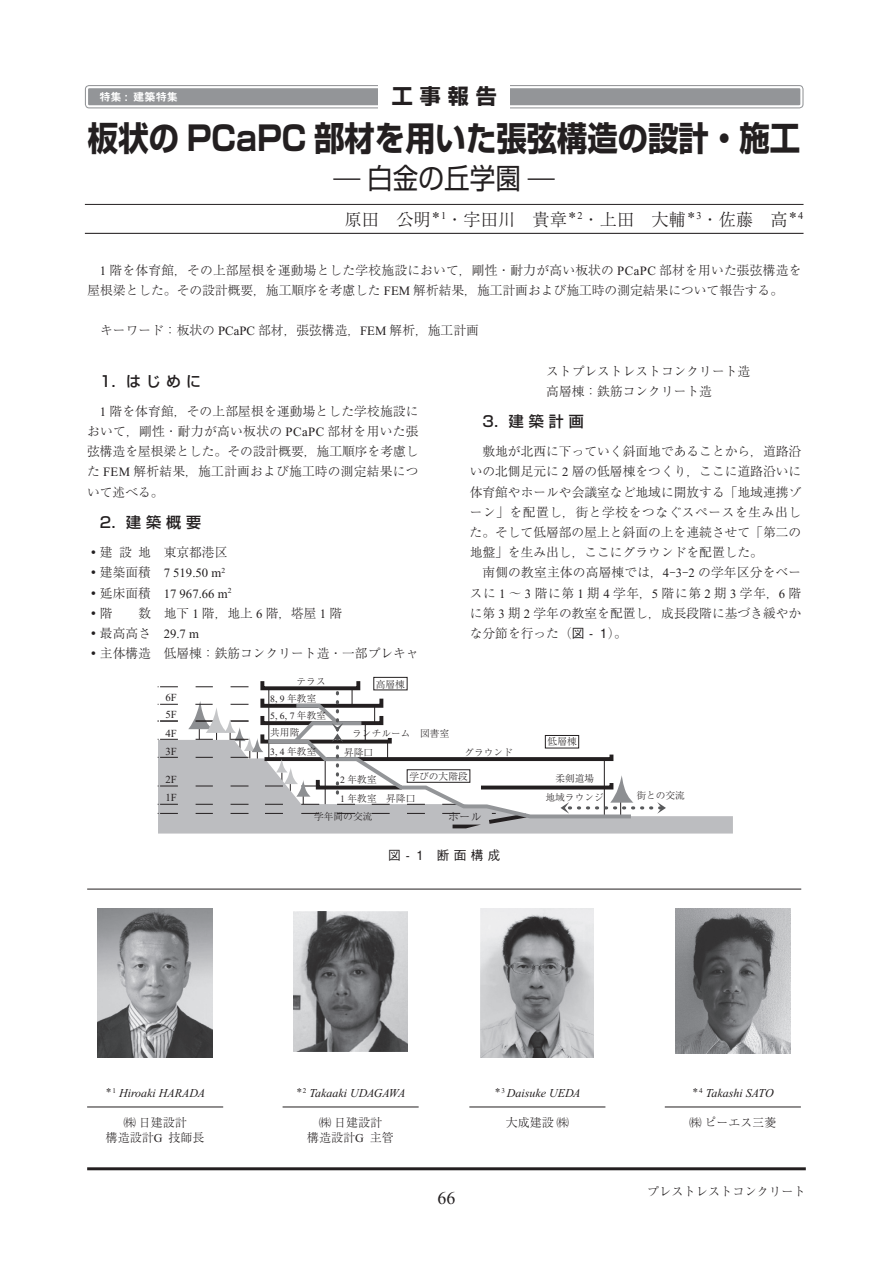
<style>
.page{position:relative;width:893px;height:1263px;background:#fff}
.page>*{position:absolute;margin:0;border:0;box-sizing:border-box;transform-origin:0 0}
.t1{font:700 33.75px "Shin Go Pro";color:#231f20;scale:.9 1}
.t2{font:28.5px "Shin Go Pro";color:#231f20;scale:.9 1}
.t3{font:700 21px "Shin Go Pro";color:#231f20}
.t4{font:18px "Times New Roman";color:#231f20}
.t5{font:300 17.25px "Ryumin Pr 6";color:#231f20}
.t6{font:500 15px "Shin Go Pro";letter-spacing:.335em;color:#231f20}
.t7{font:300 12.75px/20.1px "Ryumin Pr 6";color:#231f20;text-align:justify}
.t8{font:12.75px/20.2px "Times New Roman";color:#231f20}
.t9{font:500 12.75px "Gothic BBB Pro";color:#231f20}
.t10{font:300 12.15px "Ryumin Pr 6";color:#231f20}
.t11{font:italic 12px "Times New Roman";color:#231f20}
.t12{font:300 12px/15px "Ryumin Pr 6";color:#231f20;text-align:center}
.t13{font:300 11.4px "Ryumin Pro";color:#231f20}
.t14{font:11.25px "Midashi Go Pro MB31";color:#fff}
.t15{font:10.8px/17.1px "Times New Roman";color:#231f20}
.t16{font:300 9.75px/19px "Ryumin Pro";color:#231f20;text-align:center}
.t17{font:9.75px/17.5px "Times New Roman";color:#231f20}
.s1{font-weight:300;font-stretch:expanded;font-size:30px}
.s2{font-family:"Times New Roman";font-weight:400}
.s3{font-family:"Ryumin Pr 6";font-weight:300}
.s4{font-family:"Ryumin Pr 6 N";font-weight:400}
.s5{font-family:"Gothic BBB Pro";font-weight:500}
.s6{font-family:"Ryumin Pro";font-weight:300}
</style>
<div class="page">
<hr style="left:87px;top:1167px;width:719px;height:3px;background:#231f20">
<svg style="left:85px;top:85px;width:718px;height:23px"></svg>
<div style="left:87px;top:87px;width:714px;height:19px;background:#939598;border-radius:2px"></div>
<div style="left:86px;top:86px;width:716px;height:21px;border:2px solid #fff;border-radius:2px"></div>
<div style="left:378px;top:84px;width:132px;height:25px;background:#fff"></div>
<hr style="left:85px;top:204px;width:718px;height:1px;background:#231f20">
<hr style="left:85px;top:233px;width:718px;height:1px;background:#231f20">
<hr style="left:665px;top:1107px;width:136px;height:1px;background:#231f20">
<hr style="left:283px;top:1107px;width:136px;height:1px;background:#231f20">
<hr style="left:469px;top:1107px;width:136px;height:1px;background:#231f20">
<hr style="left:87px;top:1107px;width:136px;height:1px;background:#231f20">
<hr style="left:87px;top:889px;width:714px;height:1px;background:#231f20">
<img style="left:98px;top:909px;width:114px;height:149px">
<img style="left:293px;top:912px;width:115px;height:139px">
<img style="left:481px;top:909px;width:113px;height:149px">
<img style="left:675px;top:909px;width:115px;height:144px">
<svg style="left:158px;top:740px;width:575px;height:93px;fill:#bcbdc0"></svg>
<svg style="left:158px;top:686px;width:20px;height:1px"></svg>
<svg style="left:158px;top:704px;width:20px;height:1px"></svg>
<svg style="left:158px;top:721px;width:20px;height:1px"></svg>
<svg style="left:158px;top:739px;width:20px;height:1px"></svg>
<svg style="left:158px;top:757px;width:20px;height:1px"></svg>
<svg style="left:158px;top:786px;width:20px;height:1px"></svg>
<svg style="left:158px;top:804px;width:20px;height:1px"></svg>
<svg style="left:158px;top:813px;width:20px;height:1px"></svg>
<svg style="left:188px;top:686px;width:478px;height:142px"></svg>
<div style="left:374px;top:677px;width:33px;height:13px;border:1px solid #231f20"></div>
<div style="left:545px;top:735px;width:34px;height:13px;border:1px solid #231f20"></div>
<div style="left:407px;top:769px;width:63px;height:13px;border:1px solid #231f20"></div>
<p class="t14" style="left:99px;top:88px;width:80px">特集 : 建築特集</p>
<h3 class="t3" style="left:392px;top:79px;width:106px">工 事 報 告</h3>
<h1 class="t1" style="left:88px;top:111px;width:793px">板状の PCaPC 部材を用いた張弦構造の設計・施工</h1>
<h2 class="t2" style="left:333px;top:154px;width:247px"><span class="s1">—</span> 白金の丘学園 <span class="s1">—</span></h2>
<h3 class="t5" style="left:344px;top:206px;width:460px">原田 公明<sup>＊</sup><sup>1</sup>・宇田川 貴章<sup>＊</sup><sup>2</sup>・上田 大輔<sup>＊</sup><sup>3</sup>・佐藤 高<sup>＊</sup><sup>4</sup></h3>
<p class="t7" style="left:87px;top:259px;width:716px;text-indent:13px"><span class="s2">1</span> 階を体育館，その上部屋根を運動場とした学校施設において，剛性・耐力が高い板状の <span class="s2">PCaPC</span> 部材を用いた張弦構造を屋根梁とした。その設計概要，施工順序を考慮した <span class="s2">FEM</span> 解析結果，施工計画および施工時の測定結果について報告する。</p>
<p class="t7" style="left:100px;top:320px;width:380px">キーワード：板状の <span class="s2">PCaPC</span> 部材，張弦構造，<span class="s2">FEM</span> 解析，施工計画</p>
<p class="t6" style="left:100px;top:369px;width:103px">1．はじめに</p>
<p class="t7" style="left:87px;top:400px;width:333px;text-indent:13px"><span class="s2">1</span> 階を体育館，その上部屋根を運動場とした学校施設において，剛性・耐力が高い板状の <span class="s2">PCaPC</span> 部材を用いた張弦構造を屋根梁とした。その設計概要，施工順序を考慮した <span class="s2">FEM</span> 解析結果，施工計画および施工時の測定結果について述べる。</p>
<p class="t6" style="left:100px;top:510px;width:103px">2．建築概要</p>
<p class="t7" style="left:87px;top:542px;width:142px">・建設地 東京都港区</p>
<p class="t8" style="left:87px;top:563px;width:146px"><span class="s3">・建築面積</span> 7 519.50 m<sup>2</sup><span class="s3">・延床面積</span> 17 967.66 m<sup>2</sup></p>
<p class="t7" style="left:87px;top:602px;width:27px">・階</p>
<p class="t7" style="left:87px;top:602px;width:333px;text-align:left;text-indent:51px">数 地下 <span class="s2">1</span> 階，地上 <span class="s2">6</span> 階，塔屋 <span class="s2">1</span> 階<br>・最高高さ <span class="s2">29.7 m<br></span>・主体構造 低層棟：鉄筋コンクリート造・一部プレキャ</p>
<p class="t16" style="left:297px;top:671px;width:31px">テラス</p>
<p class="t16" style="left:376px;top:673px;width:31px">高層棟</p>
<p class="t7" style="left:546px;top:360px;width:205px">ストプレストレストコンクリート造高層棟：鉄筋コンクリート造</p>
<p class="t6" style="left:482px;top:409px;width:103px">3．建築計画</p>
<p class="t7" style="left:470px;top:441px;width:333px;text-indent:13px">敷地が北西に下っていく斜面地であることから，道路沿いの北側足元に <span class="s2">2</span> 層の低層棟をつくり，ここに道路沿いに体育館やホールや会議室など地域に開放する「地域連携ゾーン」を配置し，街と学校をつなぐスペースを生み出した。そして低層部の屋上と斜面の上を連続させて「第二の地盤」を生み出し，ここにグラウンドを配置した。</p>
<p class="t7" style="left:470px;top:562px;width:333px;text-indent:13px">南側の教室主体の高層棟では，<span class="s2">4</span><span class="s4">-</span><span class="s2">3</span><span class="s4">-</span><span class="s2">2</span> の学年区分をベースに<span class="s2">1</span>～<span class="s2">3</span>階に第<span class="s2">1</span>期<span class="s2">4</span>学年，<span class="s2">5</span>階に第<span class="s2">2</span>期<span class="s2">3</span>学年，<span class="s2">6</span>階に第 <span class="s2">3</span> 期 <span class="s2">2</span> 学年の教室を配置し，成長段階に基づき緩やかな分節を行った（<span class="s5">図 - 1</span>）。</p>
<p class="t15" style="left:166px;top:689px;width:13px">6F<br>5F</p>
<p class="t15" style="left:166px;top:724px;width:13px;line-height:18.1px">4F<br>3F</p>
<p class="t15" style="left:166px;top:770px;width:13px;line-height:18.6px">2F<br>1F</p>
<p class="t17" style="left:270px;top:690px;width:57px">8, 9 <span class="s6">年教室<br></span>5, 6, 7 <span class="s6">年教室</span></p>
<p class="t17" style="left:270px;top:743px;width:48px">3, 4 <span class="s6">年教室</span></p>
<p class="t16" style="left:270px;top:722px;width:31px">共用階</p>
<p class="t16" style="left:352px;top:723px;width:99px">ランチルーム 図書室</p>
<p class="t16" style="left:344px;top:742px;width:31px">昇降口</p>
<p class="t16" style="left:464px;top:742px;width:50px">グラウンド</p>
<p class="t16" style="left:340px;top:770px;width:38px;line-height:18.5px;text-align:left"><span class="s2">2</span> 年教室<br><span class="s2">1</span> 年教室</p>
<p class="t16" style="left:409px;top:766px;width:60px">学びの大階段</p>
<p class="t16" style="left:386px;top:788px;width:31px">昇降口</p>
<p class="t16" style="left:314px;top:806px;width:60px">学年間の交流</p>
<p class="t13" style="left:448px;top:807px;width:36px">ホール</p>
<p class="t9" style="left:388px;top:844px;width:114px">図- 1　断面構成</p>
<p class="t16" style="left:548px;top:731px;width:31px">低層棟</p>
<p class="t16" style="left:545px;top:768px;width:60px">柔剣道場<br>地域ラウンジ</p>
<p class="t16" style="left:636px;top:785px;width:50px">街との交流</p>
<p class="t11" style="left:105px;top:1086px;width:101px"><sup>＊</sup><sup>1</sup> Hiroaki HARADA</p>
<p class="t12" style="left:106px;top:1115px;width:100px">㈱日建設計<br>構造設計<span class="s2">G</span> 技師長</p>
<p class="t11" style="left:296px;top:1086px;width:111px"><sup>＊</sup><sup>2</sup> Takaaki UDAGAWA</p>
<p class="t12" style="left:307px;top:1115px;width:88px">㈱日建設計<br>構造設計<span class="s2">G</span> 主管</p>
<h3 class="t4" style="left:437px;top:1188px;width:19px">66</h3>
<p class="t11" style="left:494px;top:1086px;width:88px"><sup>＊</sup><sup>3</sup> Daisuke UEDA</p>
<p class="t12" style="left:506px;top:1115px;width:64px">大成建設㈱</p>
<p class="t11" style="left:692px;top:1086px;width:83px"><sup>＊</sup><sup>4</sup> Takashi SATO</p>
<p class="t12" style="left:689px;top:1115px;width:88px">㈱ピーエス三菱</p>
<p class="t10" style="left:647px;top:1181px;width:160px">プレストレストコンクリート</p>
</div>
